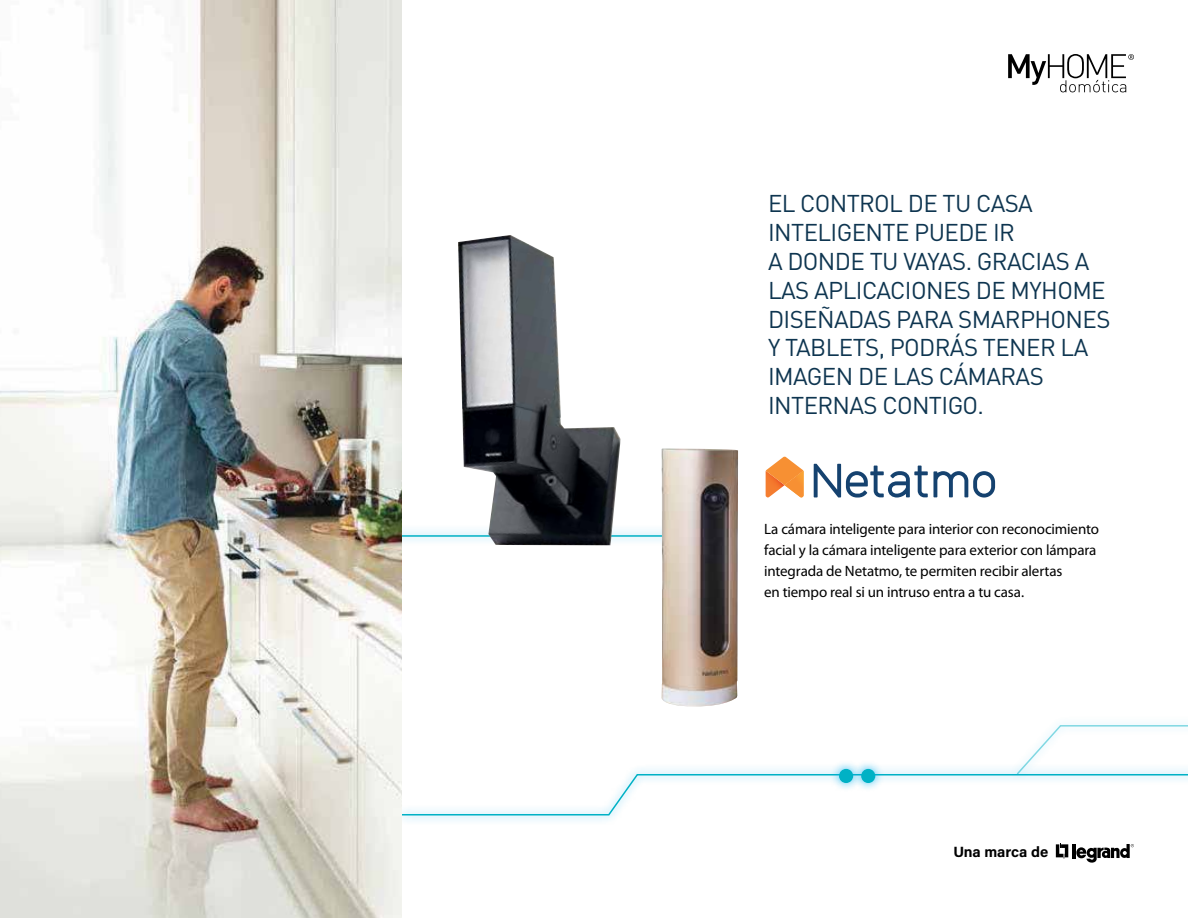
<style>
.page{position:relative;width:1188px;height:918px;background:#fff}
.page>*{position:absolute;margin:0;border:0;box-sizing:border-box;transform-origin:0 0}
.t1{font:24px/28.8px "DIN Pro";letter-spacing:-.025em;color:#0e3550}
.t2{font:15px/21px "Myriad Pro";letter-spacing:-.01em;color:#000}
.t3{font:700 14.85px "Acumin Pro";letter-spacing:-.005em;color:#000}
</style>
<div class="page">
<div style="left:0;top:525px;width:703px;height:61px;background:#00aeef;opacity:.75"></div>
<svg style="left:402px;top:534px;width:259px;height:44px"></svg>
<div style="left:393px;top:764px;width:795px;height:61px;background:#00aeef;opacity:.75"></div>
<svg style="left:402px;top:724px;width:786px;height:92px"></svg>
<img style="left:0;top:0;width:402px;height:918px">
<svg style="left:1008px;top:54px;width:126px;height:38px"></svg>
<svg style="left:1056px;top:843px;width:12px;height:16px"></svg>
<hr style="left:1073px;top:844px;width:3px;height:14px;background:#000">
<svg style="left:1076px;top:844px;width:58px;height:19px"></svg>
<svg style="left:814px;top:464px;width:181px;height:34px"></svg>
<svg style="left:766px;top:457px;width:38px;height:41px"></svg>
<img style="left:458px;top:235px;width:163px;height:310px">
<img style="left:661px;top:449px;width:77px;height:258px">
<h1 class="t1" style="left:768px;top:187px;width:344px">EL CONTROL DE TU CASA<br>INTELIGENTE PUEDE IR<br>A DONDE TU VAYAS. GRACIAS A<br>LAS APLICACIONES DE MYHOME<br>DISEÑADAS PARA SMARPHONES<br>Y TABLETS, PODRÁS TENER LA<br>IMAGEN DE LAS CÁMARAS<br>INTERNAS CONTIGO.</h1>
<p class="t2" style="left:764px;top:518px;width:336px">La cámara inteligente para interior con reconocimiento facial y la cámara inteligente para exterior con lámpara integrada de Netatmo, te permiten recibir alertas<br>en tiempo real si un intruso entra a tu casa.</p>
<p class="t3" style="left:953px;top:841px;width:96px">Una marca de</p>
</div>
